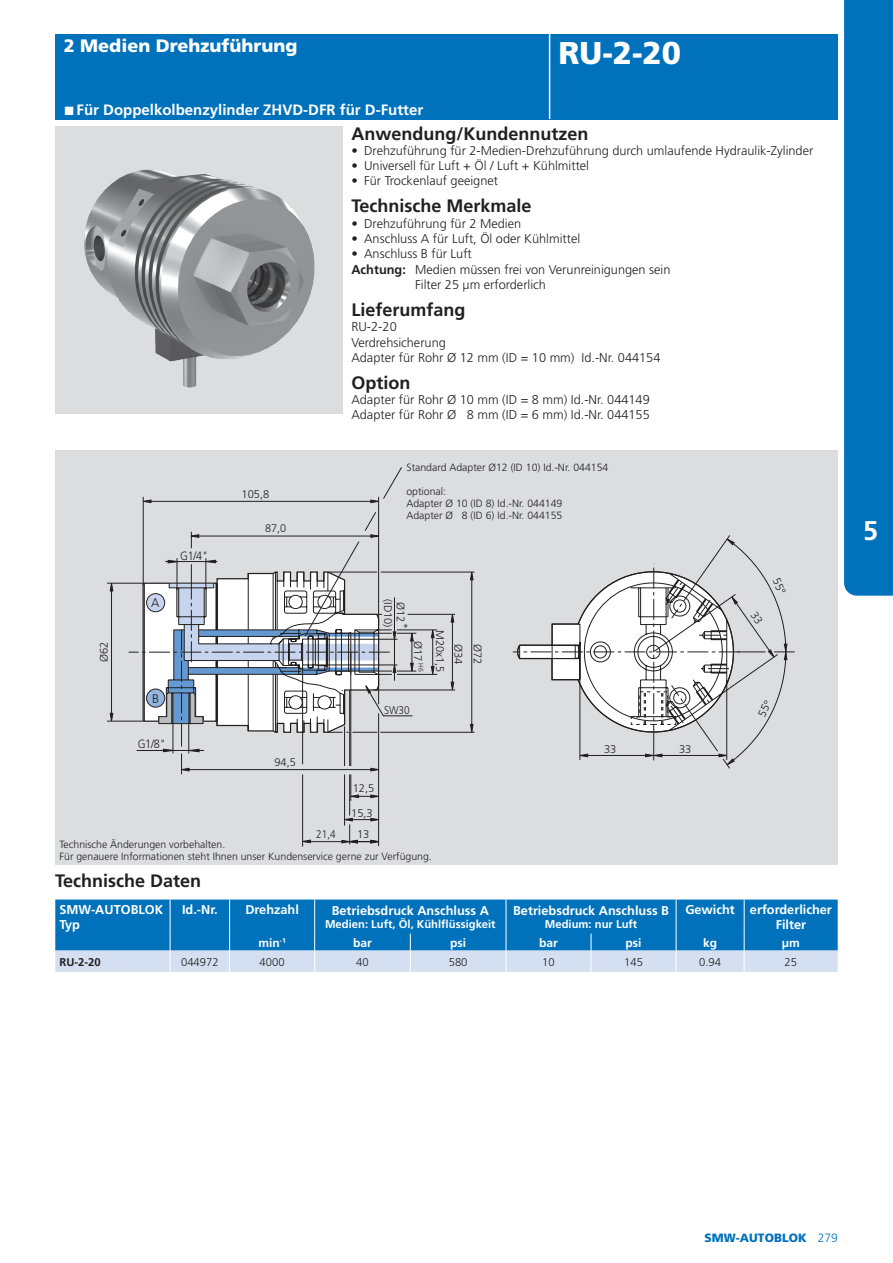
<style>
.page{position:relative;width:893px;height:1263px;background:#fff}
.page>*{position:absolute;margin:0;border:0;box-sizing:border-box;transform-origin:0 0}
.t1{font:900 31.5px "Frutiger LT Std";color:#fff}
.t2{font:700 27px "Frutiger LT Std";color:#fff}
.t3{font:700 18px "Frutiger LT Std";color:#231f20}
.t4{font:900 18px "Frutiger LT Std";color:#fff}
.t5{font:700 15px "Frutiger LT Std";color:#fff}
.t6{font:300 12.75px/15.3px "Frutiger LT Std";color:#231f20}
.t7{font:700 12.75px/15.3px "Frutiger LT Std";color:#fff}
.t8{font:300 12.45px "Frutiger LT Std";color:#231f20}
.t9{font:700 12px "Frutiger LT Std";color:#fff}
.t10{font:900 12px "Frutiger LT Std";color:#0072bc}
.t11{font:300 12px "Frutiger LT Std";color:#231f20;scale:.9 1}
.t12{font:700 11.25px "Frutiger LT Std";color:#fff}
.t13{font:300 11.25px "Frutiger LT Std";color:#231f20}
.t14{font:700 11.25px "Frutiger LT Std";color:#231f20}
.t15{font:300 11.1px/12.8px "Frutiger LT Std";color:#231f20}
.t16{font:300 11.1px "Frutiger LT Std";color:#231f20;scale:.9 1}
.t17{font:300 10.95px "Frutiger LT Std";color:#231f20}
.t18{font:300 10.5px/12px "Frutiger LT Std";color:#231f20}
.t19{font:300 6.9px "Frutiger LT Std";color:#231f20}
.s1{font-family:"Arial";font-size:18px}
.s2{font-weight:700}
.s3{font-weight:300}
</style>
<div class="page">
<div style="left:55px;top:34px;width:783px;height:85px;background:#0072bc"></div>
<hr style="left:549px;top:34px;width:1px;height:85px;background:#fff">
<svg style="left:55px;top:899px;width:783px;height:73px;background:#4294cc"></svg>
<img style="left:55px;top:126px;width:287px;height:287px">
<div style="left:55px;top:450px;width:783px;height:414px;background:#dcdddf"></div>
<svg style="left:416px;top:571px;width:97px;height:162px"></svg>
<hr style="left:344px;top:774px;width:1px;height:51px;background:#231f20">
<hr style="left:452px;top:622px;width:1px;height:60px;background:#231f20">
<hr style="left:374px;top:690px;width:81px;height:1px;background:#231f20">
<hr style="left:407px;top:614px;width:48px;height:1px;background:#231f20">
<svg style="left:451px;top:611px;width:3px;height:12px"></svg>
<svg style="left:451px;top:682px;width:3px;height:11px"></svg>
<hr style="left:471px;top:580px;width:1px;height:144px;background:#231f20">
<hr style="left:380px;top:732px;width:94px;height:1px;background:#231f20">
<hr style="left:381px;top:572px;width:93px;height:1px;background:#231f20">
<svg style="left:470px;top:571px;width:4px;height:9px"></svg>
<svg style="left:470px;top:724px;width:4px;height:9px"></svg>
<hr style="left:397px;top:674px;width:40px;height:1px;background:#231f20">
<hr style="left:397px;top:630px;width:40px;height:1px;background:#231f20">
<svg style="left:431px;top:627px;width:4px;height:50px"></svg>
<hr style="left:349px;top:774px;width:1px;height:41px;background:#231f20">
<hr style="left:111px;top:591px;width:1px;height:122px;background:#231f20">
<hr style="left:107px;top:721px;width:37px;height:1px;background:#231f20">
<hr style="left:107px;top:583px;width:37px;height:1px;background:#231f20">
<svg style="left:110px;top:582px;width:3px;height:9px"></svg>
<svg style="left:110px;top:713px;width:3px;height:9px"></svg>
<hr style="left:378px;top:713px;width:1px;height:133px;background:#231f20">
<hr style="left:304px;top:841px;width:38px;height:1px;background:#231f20">
<hr style="left:302px;top:774px;width:1px;height:72px;background:#231f20">
<svg style="left:341px;top:818px;width:39px;height:26px"></svg>
<svg style="left:302px;top:839px;width:9px;height:4px"></svg>
<svg style="left:129px;top:467px;width:287px;height:334px"></svg>
<svg style="left:844px;top:0;width:49px;height:596px;background:#0474bd"></svg>
<svg style="left:513px;top:535px;width:282px;height:234px"></svg>
<h3 class="t4" style="left:64px;top:35px;width:235px">2 Medien Drehzuführung</h3>
<p class="t5" style="left:64px;top:101px;width:361px"><span class="s1">■</span> Für Doppelkolbenzylinder ZHVD-DFR für D-Futter</p>
<h1 class="t1" style="left:559px;top:34px;width:124px">RU-2-20</h1>
<p class="t15" style="left:98px;top:662px;width:22px;rotate:-90deg">Ø62</p>
<p class="t8" style="left:151px;top:595px;width:10px">A</p>
<p class="t11" style="left:180px;top:549px;width:33px">G1/4"</p>
<p class="t8" style="left:152px;top:691px;width:8px">B</p>
<p class="t11" style="left:138px;top:737px;width:33px">G1/8"</p>
<p class="t15" style="left:241px;top:487px;width:29px">105,8</p>
<p class="t17" style="left:265px;top:522px;width:23px">87,0</p>
<p class="t17" style="left:275px;top:756px;width:23px">94,5</p>
<h3 class="t3" style="left:351px;top:123px;width:239px">Anwendung/Kundennutzen</h3>
<p class="t6" style="left:351px;top:143px;width:463px">• Drehzuführung für 2-Medien-Drehzuführung durch umlaufende Hydraulik-Zylinder</p>
<p class="t6" style="left:351px;top:158px;width:239px">• Universell für Luft + Öl / Luft + Kühlmittel</p>
<p class="t6" style="left:351px;top:174px;width:148px">• Für Trockenlauf geeignet</p>
<h3 class="t3" style="left:351px;top:196px;width:182px">Technische Merkmale</h3>
<p class="t6" style="left:351px;top:216px;width:171px">• Drehzuführung für 2 Medien</p>
<p class="t6" style="left:351px;top:231px;width:230px">• Anschluss A für Luft, Öl oder Kühlmittel</p>
<p class="t6" style="left:351px;top:246px;width:122px">• Anschluss B für Luft</p>
<p class="t6" style="left:351px;top:262px;width:321px"><span class="s2">Achtung:</span> Medien müssen frei von Verunreinigungen sein</p>
<p class="t6" style="left:415px;top:277px;width:132px">Filter 25 µm erforderlich</p>
<h3 class="t3" style="left:351px;top:299px;width:116px">Lieferumfang</h3>
<p class="t6" style="left:351px;top:319px;width:311px">RU-2-20<br>Verdrehsicherung<br>Adapter für Rohr Ø 12 mm (ID = 10 mm) Id.-Nr. 044154</p>
<h3 class="t3" style="left:351px;top:372px;width:61px">Option</h3>
<p class="t6" style="left:351px;top:392px;width:300px">Adapter für Rohr Ø 10 mm (ID = 8 mm) Id.-Nr. 044149<br>Adapter für Rohr Ø 8 mm (ID = 6 mm) Id.-Nr. 044155</p>
<p class="t18" style="left:406px;top:461px;width:203px">Standard Adapter Ø12 (ID 10) Id.-Nr. 044154</p>
<p class="t18" style="left:406px;top:485px;width:158px">optional:<br>Adapter Ø 10 (ID 8) Id.-Nr. 044149<br>Adapter Ø 8 (ID 6) Id.-Nr. 044155</p>
<p class="t15" style="left:407px;top:599px;width:30px;rotate:90deg">Ø12 (ID10)</p>
<p class="t15" style="left:424px;top:623px;width:40px;rotate:90deg"><sub>*</sub> Ø17</p>
<p class="t19" style="left:425px;top:663px;width:10px;rotate:90deg">H6</p>
<p class="t15" style="left:446px;top:630px;width:43px;rotate:90deg">M20x1,5</p>
<p class="t15" style="left:487px;top:643px;width:22px;line-height:19.4px;rotate:90deg">Ø72<br>Ø34</p>
<p class="t16" style="left:384px;top:703px;width:30px">SW30</p>
<p class="t15" style="left:604px;top:743px;width:14px">33</p>
<p class="t15" style="left:679px;top:743px;width:14px">33</p>
<p class="t15" style="left:353px;top:782px;width:23px">12,5</p>
<p class="t15" style="left:357px;top:828px;width:14px">13</p>
<p class="t15" style="left:351px;top:806px;width:23px">15,3</p>
<p class="t16" style="left:316px;top:828px;width:23px">21,4</p>
<p class="t18" style="left:60px;top:838px;width:374px">Technische Änderungen vorbehalten.<br>Für genauere Informationen steht Ihnen unser Kundenservice gerne zur Verfügung.</p>
<h3 class="t3" style="left:55px;top:870px;width:148px">Technische Daten</h3>
<p class="t7" style="left:60px;top:902px;width:105px">SMW-AUTOBLOK<br>Typ</p>
<p class="t7" style="left:182px;top:902px;width:37px">Id.-Nr.</p>
<p class="t7" style="left:245px;top:902px;width:55px">Drehzahl</p>
<p class="t7" style="left:332px;top:902px;width:159px">Betriebsdruck Anschluss A</p>
<p class="t12" style="left:325px;top:917px;width:172px">Medien: Luft, Öl, Kühlflüssigkeit</p>
<p class="t7" style="left:513px;top:902px;width:157px">Betriebsdruck Anschluss B</p>
<p class="t12" style="left:545px;top:917px;width:94px">Medium: nur Luft</p>
<p class="t7" style="left:776px;top:902px;width:58px;text-indent:-90px">Gewicht erforderlicher<br>Filter</p>
<p class="t9" style="left:258px;top:935px;width:29px">min<sup>-1</sup></p>
<p class="t9" style="left:353px;top:935px;width:20px">bar</p>
<p class="t9" style="left:450px;top:935px;width:17px">psi</p>
<p class="t9" style="left:539px;top:935px;width:20px">bar</p>
<p class="t9" style="left:626px;top:935px;width:17px">psi</p>
<p class="t9" style="left:703px;top:935px;width:16px">kg</p>
<p class="t9" style="left:782px;top:935px;width:19px">µm</p>
<p class="t14" style="left:60px;top:955px;width:43px">RU-2-20</p>
<p class="t13" style="left:181px;top:955px;width:39px">044972</p>
<p class="t13" style="left:260px;top:955px;width:27px">4000</p>
<p class="t13" style="left:356px;top:955px;width:14px">40</p>
<p class="t13" style="left:449px;top:955px;width:20px">580</p>
<p class="t13" style="left:542px;top:955px;width:14px">10</p>
<p class="t13" style="left:624px;top:955px;width:20px">145</p>
<p class="t13" style="left:699px;top:955px;width:23px">0.94</p>
<p class="t13" style="left:785px;top:955px;width:14px">25</p>
<h2 class="t2" style="left:863px;top:515px;width:17px">5</h2>
<p class="t10" style="left:705px;top:1231px;width:135px">SMW-AUTOBLOK <span class="s3">279</span></p>
</div>
